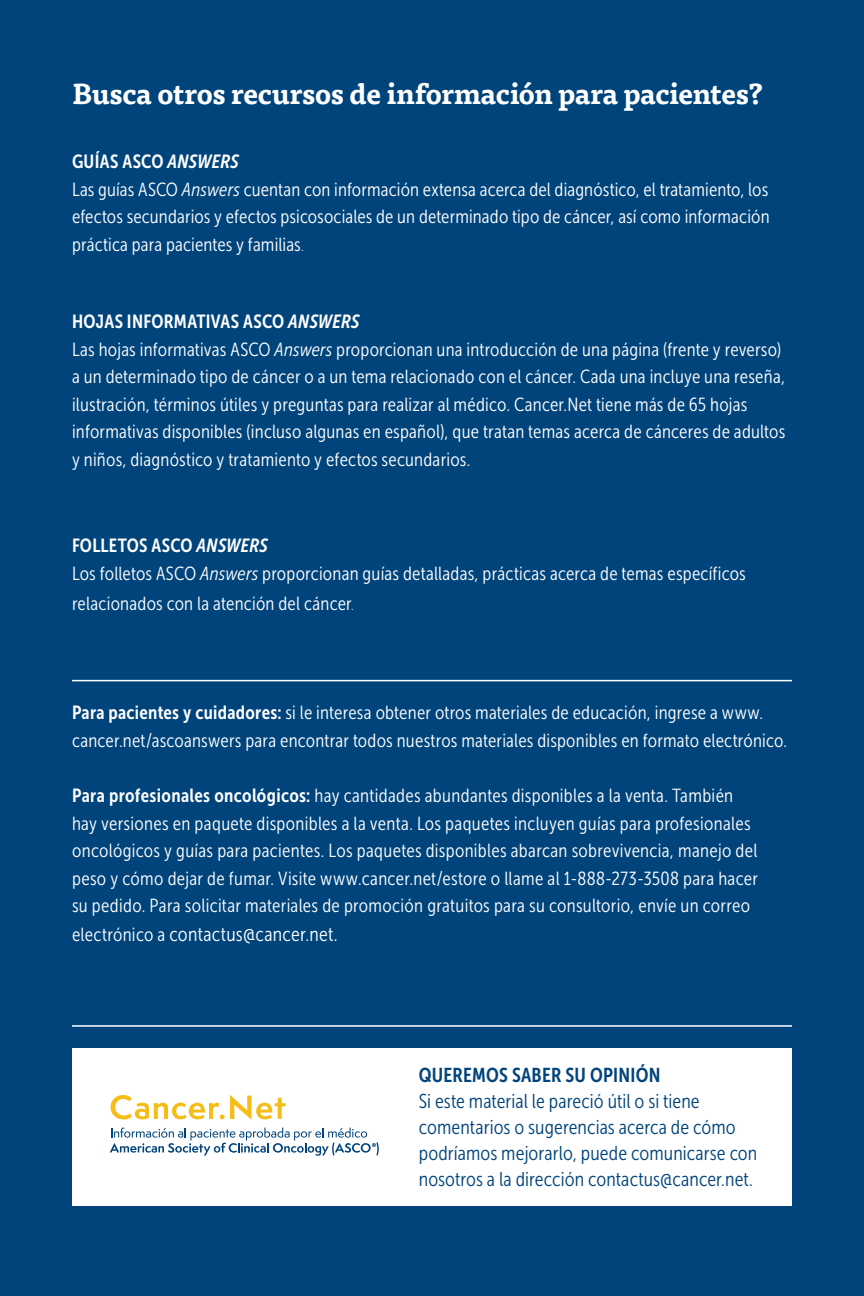
<style>
.page{position:relative;width:864px;height:1296px;background:#00447c}
.page>*{position:absolute;margin:0;border:0;box-sizing:border-box;transform-origin:0 0}
.t1{font:700 28.4px "Tisa Pro";letter-spacing:-.01em;color:#fff}
.t2{font:20px/26px "Museo Sans Cond 300";letter-spacing:.005em;color:#00447c}
.t3{font:20px "Museo Sans Cond 300";letter-spacing:.015em;color:#fff}
.t4{font:20px "Museo Sans Cond 700";letter-spacing:.01em;color:#00447c}
.t5{font:19px/27.6px "Museo Sans Cond 300";letter-spacing:.015em;color:#fff}
.t6{font:19px "Museo Sans Cond 700";letter-spacing:.015em;color:#fff}
.s1{font-style:italic}
.s2{font-family:"Museo Sans Cond 100"}
.s3{font-family:"Museo Sans Cond 700"}
.s4{font-size:19px}
</style>
<div class="page">
<hr style="left:72px;top:680px;width:720px;height:1px;background:#fff">
<div style="left:72px;top:1049px;width:720px;height:157px;background:#fff"></div>
<hr style="left:72px;top:1025px;width:720px;height:2px;background:#fff">
<svg style="left:111px;top:1095px;width:175px;height:25px"></svg>
<svg style="left:110px;top:1128px;width:269px;height:28px"></svg>
<h1 class="t1" style="left:72px;top:71px;width:693px">Busca otros recursos de información para pacientes?</h1>
<p class="t6" style="left:72px;top:151px;width:168px">GUÍAS ASCO <span class="s1">ANSWERS</span></p>
<p class="t5" style="left:72px;top:175px;width:699px;text-align:justify">Las guías ASCO <span class="s1">Answers</span> cuentan con información extensa acerca del diagnóstico, el tratamiento, los efectos secundarios y efectos psicosociales de un determinado tipo de cáncer, así como información práctica para pacientes y familias<span class="s2">.</span></p>
<p class="t6" style="left:72px;top:311px;width:289px">HOJAS INFORMATIVAS ASCO <span class="s1">ANSWERS</span></p>
<p class="t5" style="left:72px;top:335px;width:715px">Las hojas informativas ASCO <span class="s1">Answers</span> proporcionan una introducción de una página (frente y reverso) a un determinado tipo de cáncer o a un tema relacionado con el cáncer. Cada una incluye una reseña, ilustración, términos útiles y preguntas para realizar al médico. Cancer.Net tiene más de 65 hojas informativas disponibles (incluso algunas en español), que tratan temas acerca de cánceres de adultos y niños, diagnóstico y tratamiento y efectos secundarios.</p>
<p class="t6" style="left:72px;top:535px;width:197px">FOLLETOS ASCO <span class="s1">ANSWERS</span></p>
<p class="t5" style="left:72px;top:558px;width:675px;line-height:30.4px">Los folletos ASCO <span class="s1">Answers</span> proporcionan guías detalladas, prácticas acerca de temas específicos relacionados con la atención del cáncer<span class="s2">.</span></p>
<p class="t5" style="left:72px;top:699px;width:717px"><span class="s3">Para pacientes y cuidadores:</span> si le interesa obtener otros materiales de educación, ingrese a www. cancer.net/ascoanswers para encontrar todos nuestros materiales disponibles en formato electrónico.</p>
<p class="t5" style="left:72px;top:782px;width:688px"><span class="s3">Para profesionales oncológicos:</span> hay cantidades abundantes disponibles a la venta. También hay versiones en paquete disponibles a la venta. Los paquetes incluyen guías para profesionales oncológicos y guías para pacientes. Los paquetes disponibles abarcan sobrevivencia, manejo del peso y cómo dejar de fumar. Visite www.cancer.net/estore o llame al 1-888-273-3508 para hacer su pedido. Para solicitar materiales de promoción gratuitos para su consultorio, envíe un correo</p>
<p class="t3" style="left:72px;top:924px;width:267px"><span class="s4">electrónico a</span> contactus@cancer.net.</p>
<p class="t4" style="left:419px;top:1064px;width:243px">QUEREMOS SABER SU OPINIÓN</p>
<p class="t2" style="left:419px;top:1088px;width:340px">Si este material le pareció útil o si tiene comentarios o sugerencias acerca de cómo podríamos mejorarlo, puede comunicarse con nosotros a la dirección contactus@cancer.net.</p>
</div>
